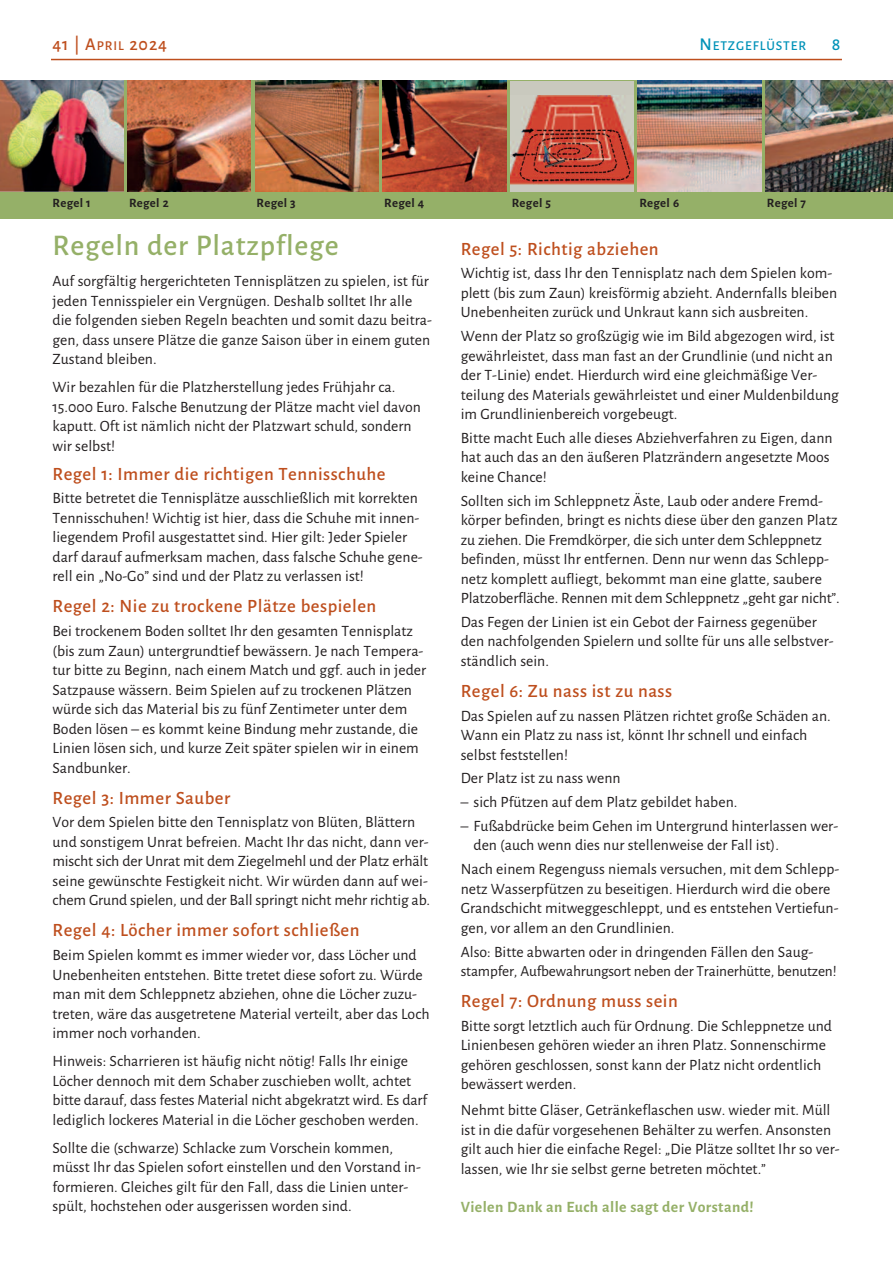
<style>
.page{position:relative;width:893px;height:1263px;background:#fff}
.page>*{position:absolute;margin:0;border:0;box-sizing:border-box;transform-origin:0 0}
.t1{font:500 30px "Alegreya Sans";letter-spacing:.025em;color:#95b068}
.t2{font:500 18.75px "Alegreya Sans";letter-spacing:.025em;color:#be4e1d}
.t3{font:500 18px "Alegreya Sans";letter-spacing:.05em;color:#be4e1d}
.t4{font:500 18px "Alegreya Sans";color:#0092b8}
.t5{font:15.75px/19.5px "Alegreya Sans";color:#231f20}
.t6{font:700 15.75px "Alegreya Sans";letter-spacing:.025em;color:#95b068}
.t7{font:15.3px "Alegreya Sans";letter-spacing:-.01em;color:#231f20}
.t8{font:500 13.5px "Alegreya Sans";letter-spacing:.07em;color:#0092b8}
.t9{font:700 12.75px "Alegreya Sans";letter-spacing:.025em;color:#231f20}
.s1{font-size:13.5px}
.s2{font-size:18px}
</style>
<div class="page">
<hr style="left:51px;top:59px;width:791px;height:1px;background:#be4e1d">
<div style="left:0;top:81px;width:893px;height:138px;background:#95b068"></div>
<img style="left:0;top:81px;width:123px;height:110px">
<img style="left:128px;top:81px;width:123px;height:110px">
<img style="left:255px;top:81px;width:123px;height:110px">
<img style="left:383px;top:81px;width:123px;height:110px">
<div style="left:510px;top:81px;width:124px;height:110px;background:#c9c9be"></div>
<img style="left:510px;top:95px;width:124px;height:90px">
<img style="left:638px;top:81px;width:123px;height:110px">
<img style="left:765px;top:81px;width:128px;height:110px">
<p class="t3" style="left:53px;top:31px;width:116px">41 | A<span class="s1">PRIL</span> 2024</p>
<p class="t8" style="left:699px;top:36px;width:108px"><span class="s2">N</span>ETZGEFLÜSTER</p>
<p class="t4" style="left:832px;top:31px;width:10px">8</p>
<p class="t9" style="left:53px;top:194px;width:40px">Regel 1</p>
<p class="t9" style="left:129px;top:194px;width:41px">Regel 2</p>
<p class="t9" style="left:257px;top:194px;width:41px">Regel 3</p>
<p class="t9" style="left:384px;top:194px;width:42px">Regel 4</p>
<p class="t9" style="left:512px;top:194px;width:41px">Regel 5</p>
<p class="t9" style="left:639px;top:194px;width:41px">Regel 6</p>
<p class="t9" style="left:767px;top:194px;width:41px">Regel 7</p>
<h1 class="t1" style="left:53px;top:224px;width:288px">Regeln der Platzpflege</h1>
<p class="t2" style="left:461px;top:235px;width:199px">Regel 5: Richtig abziehen</p>
<p class="t5" style="left:461px;top:263px;width:378px">Wichtig ist, dass Ihr den Tennisplatz nach dem Spielen kom&shy;plett (bis zum Zaun) kreisförmig abzieht. Andernfalls bleiben<br>Unebenheiten zurück und Unkraut kann sich ausbreiten.</p>
<p class="t5" style="left:461px;top:325px;width:380px">Wenn der Platz so großzügig wie im Bild abgezogen wird, ist gewährleistet, dass man fast an der Grundlinie (und nicht an der T-Linie) endet. Hierdurch wird eine gleichmäßige Ver&shy;teilung des Materials gewährleistet und einer Muldenbildung im Grundlinienbereich vorgebeugt.</p>
<p class="t5" style="left:461px;top:427px;width:373px">Bitte macht Euch alle dieses Abziehverfahren zu Eigen, dann hat auch das an den äußeren Platzrändern angesetzte Moos keine Chance!</p>
<p class="t5" style="left:461px;top:490px;width:380px">Sollten sich im Schleppnetz Äste, Laub oder andere Fremd&shy;körper befinden, bringt es nichts diese über den ganzen Platz zu ziehen. Die Fremdkörper, die sich unter dem Schleppnetz befinden, müsst Ihr entfernen. Denn nur wenn das Schlepp&shy;netz komplett aufliegt, bekommt man eine glatte, saubere Platzoberfläche. Rennen mit dem Schleppnetz „geht gar nicht”.</p>
<p class="t5" style="left:461px;top:611px;width:374px">Das Fegen der Linien ist ein Gebot der Fairness gegenüber den nachfolgenden Spielern und sollte für uns alle selbstver&shy;ständlich sein.</p>
<p class="t2" style="left:461px;top:678px;width:213px">Regel 6: Zu nass ist zu nass</p>
<p class="t5" style="left:461px;top:705px;width:372px">Das Spielen auf zu nassen Plätzen richtet große Schäden an.<br>Wann ein Platz zu nass ist, könnt Ihr schnell und einfach selbst feststellen!</p>
<p class="t5" style="left:461px;top:768px;width:161px">Der Platz ist zu nass wenn</p>
<p class="t5" style="left:461px;top:791px;width:278px">– sich Pfützen auf dem Platz gebildet haben.</p>
<p class="t5" style="left:473px;top:815px;width:366px;text-indent:-13px">– Fußabdrücke beim Gehen im Untergrund hinterlassen wer&shy;den (auch wenn dies nur stellenweise der Fall ist).</p>
<p class="t5" style="left:461px;top:858px;width:380px">Nach einem Regenguss niemals versuchen, mit dem Schlepp&shy;netz Wasserpfützen zu beseitigen. Hierdurch wird die obere Grandschicht mitweggeschleppt, und es entstehen Vertiefun&shy;gen, vor allem an den Grundlinien.</p>
<p class="t5" style="left:461px;top:941px;width:354px">Also: Bitte abwarten oder in dringenden Fällen den Saug-</p>
<p class="t7" style="left:461px;top:960px;width:377px">stampfer, Aufbewahrungsort neben der Trainerhütte, benutzen!</p>
<p class="t2" style="left:461px;top:988px;width:219px">Regel 7: Ordnung muss sein</p>
<p class="t5" style="left:461px;top:1015px;width:373px">Bitte sorgt letztlich auch für Ordnung. Die Schleppnetze und Linienbesen gehören wieder an ihren Platz. Sonnenschirme gehören geschlossen, sonst kann der Platz nicht ordentlich bewässert werden.</p>
<p class="t5" style="left:461px;top:1099px;width:380px">Nehmt bitte Gläser, Getränkeflaschen usw. wieder mit. Müll ist in die dafür vorgesehenen Behälter zu werfen. Ansonsten gilt auch hier die einfache Regel: „Die Plätze solltet Ihr so ver&shy;lassen, wie Ihr sie selbst gerne betreten möchtet.”</p>
<p class="t6" style="left:461px;top:1195px;width:294px">Vielen Dank an Euch alle sagt der Vorstand!</p>
<p class="t5" style="left:53px;top:271px;width:381px">Auf sorgfältig hergerichteten Tennisplätzen zu spielen, ist für jeden Tennisspieler ein Vergnügen. Deshalb solltet Ihr alle die folgenden sieben Regeln beachten und somit dazu beitra&shy;gen, dass unsere Plätze die ganze Saison über in einem guten Zustand bleiben.</p>
<p class="t5" style="left:53px;top:377px;width:370px">Wir bezahlen für die Platzherstellung jedes Frühjahr ca.<br>15.000 Euro. Falsche Benutzung der Plätze macht viel davon kaputt. Oft ist nämlich nicht der Platzwart schuld, sondern wir selbst!</p>
<p class="t2" style="left:53px;top:460px;width:334px">Regel 1: Immer die richtigen Tennisschuhe</p>
<p class="t5" style="left:53px;top:488px;width:372px">Bitte betretet die Tennisplätze ausschließlich mit korrekten Tennisschuhen! Wichtig ist hier, dass die Schuhe mit innen&shy;liegendem Profil ausgestattet sind. Hier gilt: Jeder Spieler darf darauf aufmerksam machen, dass falsche Schuhe gene&shy;rell ein „No-Go” sind und der Platz zu verlassen ist!</p>
<p class="t2" style="left:53px;top:593px;width:325px">Regel 2: Nie zu trockene Plätze bespielen</p>
<p class="t5" style="left:53px;top:620px;width:375px">Bei trockenem Boden solltet Ihr den gesamten Tennisplatz (bis zum Zaun) untergrundtief bewässern. Je nach Tempera&shy;tur bitte zu Beginn, nach einem Match und ggf. auch in jeder Satzpause wässern. Beim Spielen auf zu trockenen Plätzen würde sich das Material bis zu fünf Zentimeter unter dem Boden lösen – es kommt keine Bindung mehr zustande, die Linien lösen sich, und kurze Zeit später spielen wir in einem Sandbunker.</p>
<p class="t2" style="left:53px;top:784px;width:179px">Regel 3: Immer Sauber</p>
<p class="t5" style="left:53px;top:812px;width:379px">Vor dem Spielen bitte den Tennisplatz von Blüten, Blättern und sonstigem Unrat befreien. Macht Ihr das nicht, dann ver&shy;mischt sich der Unrat mit dem Ziegelmehl und der Platz erhält seine gewünschte Festigkeit nicht. Wir würden dann auf wei&shy;chem Grund spielen, und der Ball springt nicht mehr richtig ab.</p>
<p class="t2" style="left:53px;top:917px;width:308px">Regel 4: Löcher immer sofort schließen</p>
<p class="t5" style="left:53px;top:944px;width:379px">Beim Spielen kommt es immer wieder vor, dass Löcher und Unebenheiten entstehen. Bitte tretet diese sofort zu. Würde man mit dem Schleppnetz abziehen, ohne die Löcher zuzu&shy;treten, wäre das ausgetretene Material verteilt, aber das Loch immer noch vorhanden.</p>
<p class="t5" style="left:53px;top:1050px;width:376px">Hinweis: Scharrieren ist häufig nicht nötig! Falls Ihr einige Löcher dennoch mit dem Schaber zuschieben wollt, achtet bitte darauf, dass festes Material nicht abgekratzt wird. Es darf lediglich lockeres Material in die Löcher geschoben werden.</p>
<p class="t5" style="left:52px;top:1137px;width:370px">Sollte die (schwarze) Schlacke zum Vorschein kommen, müsst Ihr das Spielen sofort einstellen und den Vorstand in&shy;formieren. Gleiches gilt für den Fall, dass die Linien unter&shy;spült, hochstehen oder ausgerissen worden sind.</p>
</div>
